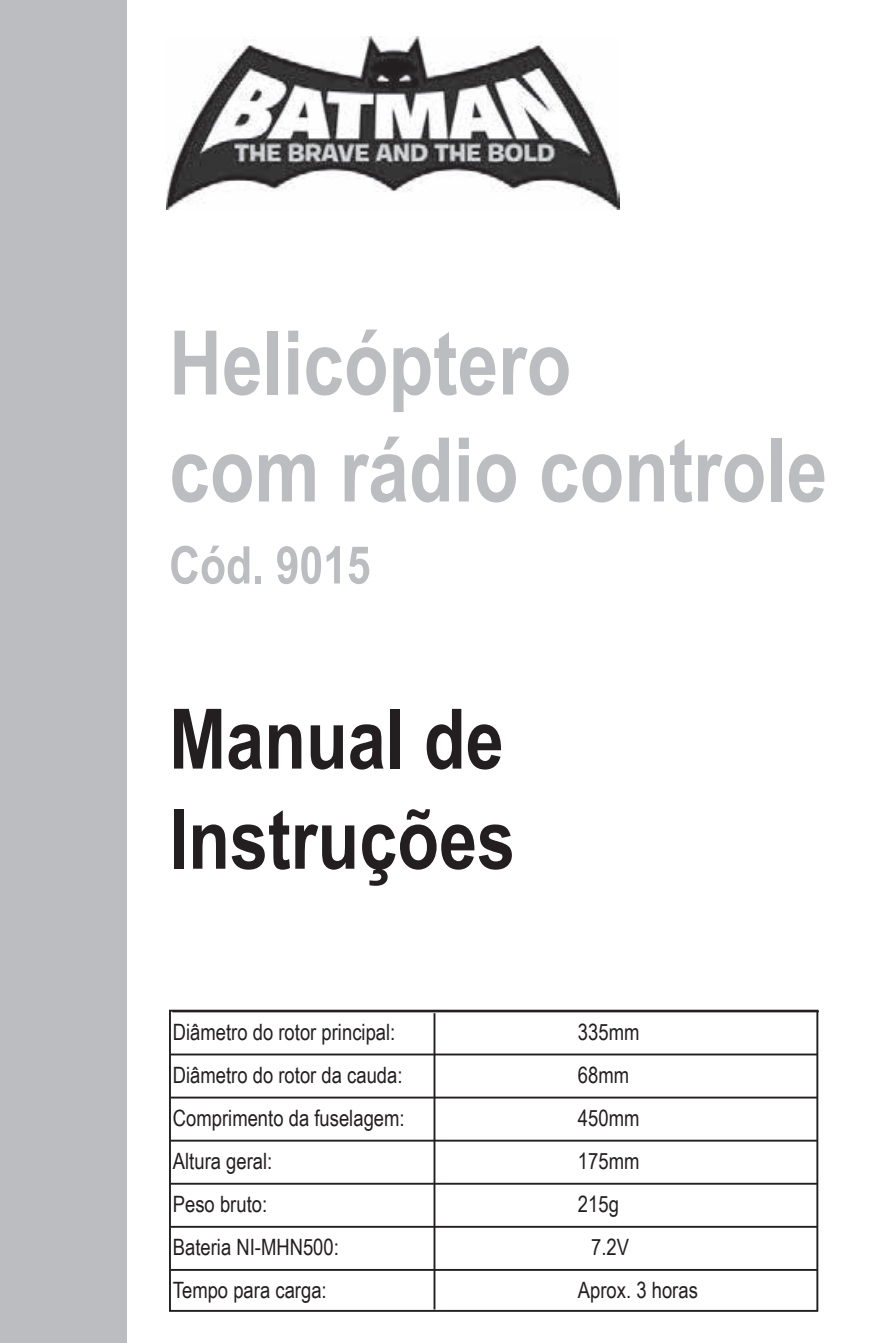
<style>
.page{position:relative;width:893px;height:1343px;background:#fff}
.page>*{position:absolute;margin:0;border:0;box-sizing:border-box;transform-origin:0 0}
.t1{font:700 89.1px/106.9px "Arial Narrow";color:#bcbdc0}
.t2{font:700 83.48px/100.1px "Arial Narrow";color:#231f20}
.t3{font:700 51.98px "Arial Narrow";color:#bcbdc0}
.t4{font:22.5px "Arial Narrow";color:#231f20}
</style>
<div class="page">
<div style="left:0;top:0;width:127px;height:1342px;background:#bcbdc0"></div>
<div style="left:169px;top:1009px;width:649px;height:302px;border:2px solid #231f20"></div>
<hr style="left:433px;top:1013px;width:2px;height:296px;background:#231f20">
<hr style="left:171px;top:1225px;width:646px;height:2px;background:#231f20">
<hr style="left:171px;top:1268px;width:646px;height:2px;background:#231f20">
<hr style="left:171px;top:1139px;width:646px;height:2px;background:#231f20">
<hr style="left:171px;top:1096px;width:646px;height:2px;background:#231f20">
<hr style="left:171px;top:1053px;width:646px;height:2px;background:#231f20">
<hr style="left:172px;top:1010px;width:647px;height:2px;background:#231f20">
<hr style="left:171px;top:1182px;width:646px;height:2px;background:#231f20">
<img style="left:166px;top:36px;width:453px;height:173px">
<h1 class="t1" style="left:169px;top:309px;width:659px">Helicóptero<br>com rádio controle</h1>
<h3 class="t3" style="left:169px;top:535px;width:203px">Cód. 9015</h3>
<h2 class="t2" style="left:169px;top:688px;width:347px">Manual de<br>Instruções</h2>
<p class="t4" style="left:173px;top:1019px;width:224px">Diâmetro do rotor principal:</p>
<p class="t4" style="left:578px;top:1019px;width:63px">335mm</p>
<p class="t4" style="left:173px;top:1062px;width:231px">Diâmetro do rotor da cauda:</p>
<p class="t4" style="left:578px;top:1062px;width:53px">68mm</p>
<p class="t4" style="left:173px;top:1105px;width:233px">Comprimento da fuselagem:</p>
<p class="t4" style="left:578px;top:1105px;width:63px">450mm</p>
<p class="t4" style="left:173px;top:1148px;width:101px">Altura geral:</p>
<p class="t4" style="left:578px;top:1148px;width:63px">175mm</p>
<p class="t4" style="left:173px;top:1191px;width:96px">Peso bruto:</p>
<p class="t4" style="left:578px;top:1191px;width:43px">215g</p>
<p class="t4" style="left:173px;top:1234px;width:168px">Bateria NI-MHN500:</p>
<p class="t4" style="left:591px;top:1234px;width:39px">7.2V</p>
<p class="t4" style="left:173px;top:1277px;width:155px">Tempo para carga:</p>
<p class="t4" style="left:578px;top:1277px;width:121px">Aprox. 3 horas</p>
</div>
